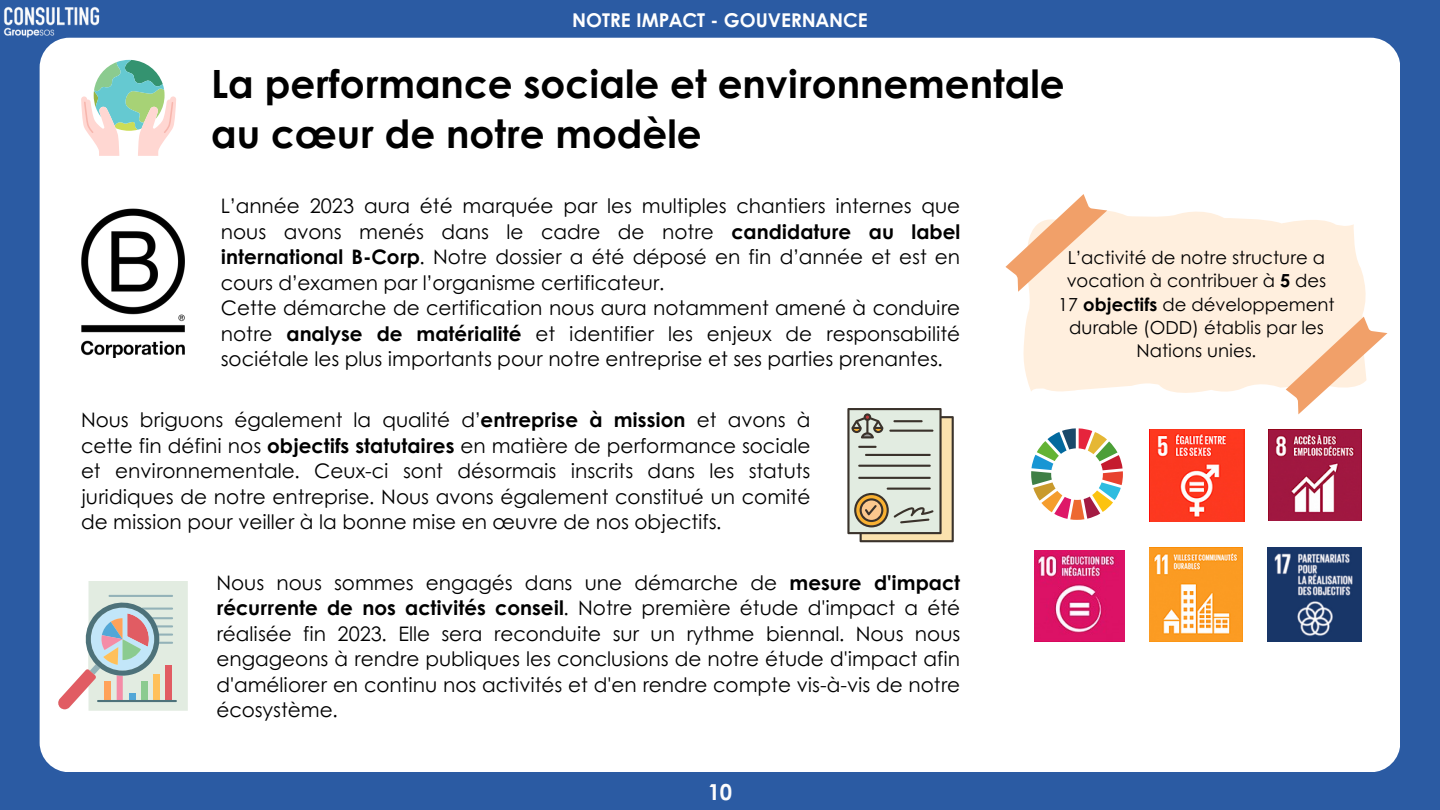
<style>
.page{position:relative;width:1440px;height:810px;background:#2b5ba3}
.page>*{position:absolute;margin:0;border:0;box-sizing:border-box;transform-origin:0 0}
.t1{font:700 39px/50.2px "Century Gothic";color:#000}
.t2{font:700 22px "Century Gothic";color:#fcfcfc}
.t3{font:20px/25.5px "Century Gothic";color:#000;text-align:justify}
.t4{font:700 19px "Century Gothic";color:#fff}
.t5{font:18px/23.2px "Century Gothic";color:#000;text-align:center}
.s1{font-weight:700}
</style>
<div class="page">
<img style="left:3px;top:6px;width:98px;height:32px">
<div style="left:40px;top:38px;width:1360px;height:734px;background:#fff;border-radius:30px"></div>
<svg style="left:81px;top:60px;width:95px;height:96px"></svg>
<img style="left:81px;top:208px;width:103px;height:149px">
<img style="left:1149px;top:430px;width:95px;height:91px">
<img style="left:1269px;top:429px;width:93px;height:92px">
<img style="left:1035px;top:550px;width:90px;height:92px">
<img style="left:1150px;top:548px;width:93px;height:93px">
<img style="left:1268px;top:548px;width:94px;height:93px">
<svg style="left:1031px;top:428px;width:92px;height:92px"></svg>
<svg style="left:847px;top:408px;width:107px;height:134px"></svg>
<svg style="left:58px;top:581px;width:130px;height:130px"></svg>
<svg style="left:1006px;top:194px;width:381px;height:220px;fill:#ffefde"></svg>
<p class="t4" style="left:572px;top:6px;width:297px">NOTRE IMPACT - GOUVERNANCE</p>
<p class="t1" style="left:211px;top:57px;width:855px">La performance sociale et environnementale au cœur de notre modèle</p>
<p class="t3" style="left:221px;top:192px;width:741px">L’année 2023 aura été marquée par les multiples chantiers internes que nous avons menés dans le cadre de notre <span class="s1">candidature au label international B-Corp</span>. Notre dossier a été déposé en fin d’année et est en cours d’examen par l’organisme certificateur.</p>
<p class="t3" style="left:221px;top:294px;width:741px">Cette démarche de certification nous aura notamment amené à conduire notre <span class="s1">analyse de matérialité</span> et identifier les enjeux de responsabilité sociétale les plus importants pour notre entreprise et ses parties prenantes.</p>
<p class="t3" style="left:81px;top:406px;width:731px">Nous briguons également la qualité d’<span class="s1">entreprise à mission</span> et avons à cette fin défini nos <span class="s1">objectifs statutaires</span> en matière de performance sociale et environnementale. Ceux-ci sont désormais inscrits dans les statuts juridiques de notre entreprise. Nous avons également constitué un comité de mission pour veiller à la bonne mise en œuvre de nos objectifs.</p>
<p class="t3" style="left:216px;top:569px;width:745px">Nous nous sommes engagés dans une démarche de <span class="s1">mesure d'impact récurrente de nos activités conseil</span>. Notre première étude d'impact a été réalisée fin 2023. Elle sera reconduite sur un rythme biennal. Nous nous engageons à rendre publiques les conclusions de notre étude d'impact afin d'améliorer en continu nos activités et d'en rendre compte vis-à-vis de notre écosystème.</p>
<p class="t2" style="left:708px;top:776px;width:26px">10</p>
<p class="t5" style="left:1058px;top:245px;width:278px">L’activité de notre structure a vocation à contribuer à <span class="s1">5</span> des<br>17 <span class="s1">objectifs</span> de développement durable (ODD) établis par les<br>Nations unies.</p>
</div>
